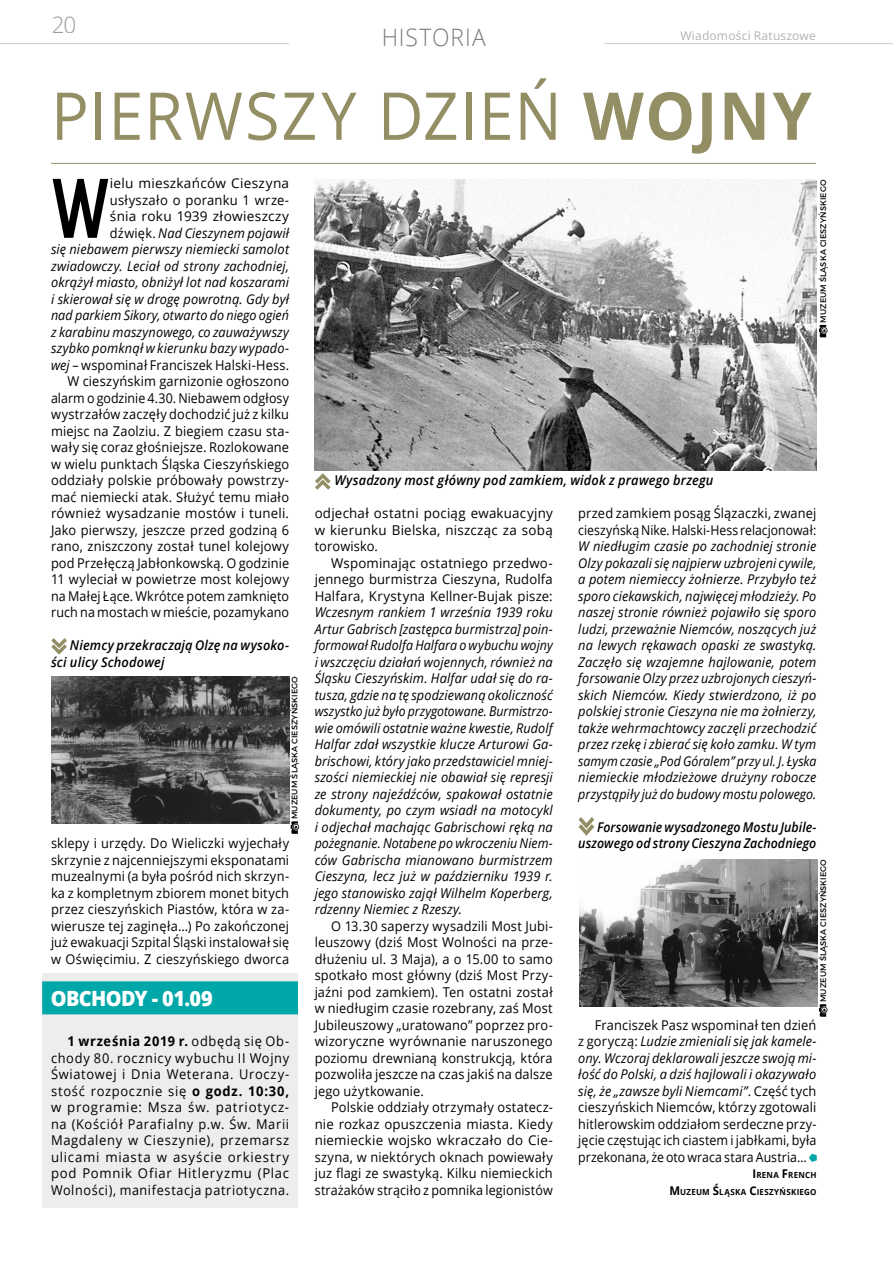
<style>
.page{position:relative;width:893px;height:1263px;background:#fff}
.page>*{position:absolute;margin:0;border:0;box-sizing:border-box;transform-origin:0 0}
.t1{font:84.15px "advent Bd 2";color:#000;scale:.95 1}
.t2{font:66px "Open Sans";letter-spacing:.02em;color:#938e64;scale:.95 1}
.t3{font:300 24px "Open Sans";letter-spacing:.045em;color:#7c7b7b;scale:.95 1}
.t4{font:300 22.5px "Open Sans";color:#9d9d9c}
.t5{font:800 21px "Open Sans";letter-spacing:-.03em;color:#fff;scale:.95 1}
.t6{font:13.5px/16.5px "Open Sans";letter-spacing:.01em;color:#000;text-align:justify;scale:.95 1}
.t7{font:italic 13.5px/16.5px "Open Sans";letter-spacing:.01em;color:#000;text-align:justify;scale:.95 1}
.t8{font:13.5px/16.5px "Open Sans";letter-spacing:.01em;color:#000;text-align:justify}
.t9{font:italic 600 13.5px/16.5px "Open Sans";letter-spacing:.01em;color:#000;scale:.95 1}
.t10{font:italic 600 13.5px/16.5px "Open Sans";letter-spacing:.01em;color:#000;text-align:right;scale:.92 1}
.t11{font:12px "Open Sans";letter-spacing:.015em;color:#b3b2b2}
.t12{font:700 8.4px/16.5px "Open Sans";letter-spacing:.03em;color:#000;text-align:right;scale:.95 1}
.t13{font:8.1px "Montserrat";letter-spacing:.01em;color:#000}
.s1{font-weight:700}
.s2{font-style:italic}
.s3{font-size:12px}
</style>
<div class="page">
<svg style="left:809px;top:1154px;width:8px;height:8px"></svg>
<hr style="left:0;top:43px;width:289px;height:1px;background:#d0d0d0">
<hr style="left:604px;top:43px;width:289px;height:1px;background:#d0d0d0">
<svg style="left:819px;top:325px;width:8px;height:12px"></svg>
<svg style="left:291px;top:821px;width:8px;height:13px"></svg>
<svg style="left:819px;top:1004px;width:8px;height:13px"></svg>
<hr style="left:51px;top:163px;width:765px;height:1px;background:#938e64">
<img style="left:51px;top:676px;width:238px;height:147px">
<img style="left:579px;top:859px;width:238px;height:148px">
<img style="left:315px;top:180px;width:501px;height:290px">
<svg style="left:315px;top:473px;width:16px;height:17px"></svg>
<svg style="left:51px;top:638px;width:16px;height:17px"></svg>
<svg style="left:579px;top:817px;width:15px;height:19px"></svg>
<div style="left:42px;top:973px;width:256px;height:235px;background:#ededed"></div>
<div style="left:42px;top:981px;width:256px;height:33px;background:#00a7a8"></div>
<h3 class="t4" style="left:51px;top:9px;width:27px">20</h3>
<h3 class="t3" style="left:382px;top:21px;width:111px">HISTORIA</h3>
<p class="t11" style="left:680px;top:27px;width:137px">Wiadomości Ratuszowe</p>
<h2 class="t2" style="left:51px;top:71px;width:802px">PIERWSZY DZIEŃ <span class="s1">WOJNY</span></h2>
<p class="t8" style="left:51px;top:175px;width:240px;text-align:right">ielu mieszkańców Cieszyna usłyszało o poranku 1 wrze-<br>śnia roku 1939 złowieszczy<br>dźwięk. <span class="s2">Nad Cieszynem pojawił<br>się niebawem pierwszy niemiecki samolot zwiadowczy. Leciał od strony zachodniej, okrążył miasto, obniżył lot nad koszarami i skierował się w drogę powrotną. Gdy był nad parkiem Sikory, otwarto do niego ogień z karabinu maszynowego, co zauważywszy szybko pomknął w kierunku bazy wypado&shy;wej</span> – wspominał Franciszek Halski-Hess.<br>W cieszyńskim garnizonie ogłoszono alarm o godzinie 4.30. Niebawem odgłosy wystrzałów zaczęły dochodzić już z kilku miejsc na Zaolziu. Z biegiem czasu sta&shy;wały się coraz głośniejsze. Rozlokowane w wielu punktach Śląska Cieszyńskiego oddziały polskie próbowały powstrzy&shy;mać niemiecki atak. Służyć temu miało również wysadzanie mostów i tuneli.<br>Jako pierwszy, jeszcze przed godziną 6 rano, zniszczony został tunel kolejowy pod Przełęczą Jabłonkowską. O godzinie 11 wyleciał w powietrze most kolejowy na Małej Łące. Wkrótce potem zamknięto ruch na mostach w mieście, pozamykano</p>
<h1 class="t1" style="left:51px;top:157px;width:63px">W</h1>
<p class="t9" style="left:51px;top:637px;width:252px;text-indent:19px">Niemcy przekraczają Olzę na wysoko&shy;ści ulicy Schodowej</p>
<p class="t13" style="left:290px;top:819px;width:145px;rotate:-90deg">MUZEUM ŚLĄSKA CIESZYŃSKIEGO</p>
<p class="t6" style="left:51px;top:835px;width:252px">sklepy i urzędy. Do Wieliczki wyjechały skrzynie z najcenniejszymi eksponatami muzealnymi (a była pośród nich skrzyn&shy;ka z kompletnym zbiorem monet bitych przez cieszyńskich Piastów, która w za&shy;wierusze tej zaginęła…) Po zakończonej już ewakuacji Szpital Śląski instalował się w Oświęcimiu. Z cieszyńskiego dworca</p>
<h3 class="t5" style="left:51px;top:983px;width:172px">OBCHODY - 01.09</h3>
<p class="t6" style="left:51px;top:1033px;width:252px;text-indent:16px"><span class="s1">1 września 2019 r.</span> odbędą się Ob&shy;chody 80. rocznicy wybuchu II Wojny Światowej i Dnia Weterana. Uroczy&shy;stość rozpocznie się <span class="s1">o godz. 10:30, </span>w programie: Msza św. patriotycz&shy;na (Kościół Parafialny p.w. Św. Marii Magdaleny w Cieszynie), przemarsz ulicami miasta w asyście orkiestry pod Pomnik Ofiar Hitleryzmu (Plac Wolności), manifestacja patriotyczna.</p>
<p class="t9" style="left:334px;top:472px;width:400px">Wysadzony most główny pod zamkiem, widok z prawego brzegu</p>
<p class="t13" style="left:818px;top:323px;width:145px;rotate:-90deg">MUZEUM ŚLĄSKA CIESZYŃSKIEGO</p>
<p class="t8" style="left:315px;top:505px;width:240px">odjechał ostatni pociąg ewakuacyjny w kierunku Bielska, niszcząc za sobą torowisko.</p>
<p class="t8" style="left:315px;top:554px;width:240px;text-indent:16px">Wspominając ostatniego przedwo&shy;jennego burmistrza Cieszyna, Rudolfa Halfara, Krystyna Kellner-Bujak pisze:</p>
<p class="t7" style="left:315px;top:604px;width:252px">Wczesnym rankiem 1 września 1939 roku Artur Gabrisch [zastępca burmistrza] poin&shy;formował Rudolfa Halfara o wybuchu wojny i wszczęciu działań wojennych, również na Śląsku Cieszyńskim. Halfar udał się do ra&shy;tusza, gdzie na tę spodziewaną okoliczność wszystko już było przygotowane. Burmistrzo&shy;wie omówili ostatnie ważne kwestie, Rudolf Halfar zdał wszystkie klucze Arturowi Ga&shy;brischowi, który jako przedstawiciel mniej&shy;szości niemieckiej nie obawiał się represji ze strony najeźdźców, spakował ostatnie dokumenty, po czym wsiadł na motocykl i odjechał machając Gabrischowi ręką na pożegnanie. Notabene po wkroczeniu Niem&shy;ców Gabrischa mianowano burmistrzem Cieszyna, lecz już w październiku 1939 r. jego stanowisko zajął Wilhelm Koperberg, rdzenny Niemiec z Rzeszy.</p>
<p class="t6" style="left:315px;top:917px;width:252px;text-indent:17px">O 13.30 saperzy wysadzili Most Jubi&shy;leuszowy (dziś Most Wolności na prze&shy;dłużeniu ul. 3 Maja), a o 15.00 to samo spotkało most główny (dziś Most Przy&shy;jaźni pod zamkiem). Ten ostatni został w niedługim czasie rozebrany, zaś Most Jubileuszowy „uratowano” poprzez pro&shy;wizoryczne wyrównanie naruszonego poziomu drewnianą konstrukcją, która pozwoliła jeszcze na czas jakiś na dalsze jego użytkowanie.</p>
<p class="t6" style="left:315px;top:1099px;width:252px;text-indent:17px">Polskie oddziały otrzymały ostatecz&shy;nie rozkaz opuszczenia miasta. Kiedy niemieckie wojsko wkraczało do Cie&shy;szyna, w niektórych oknach powiewały juz flagi ze swastyką. Kilku niemieckich strażaków strąciło z pomnika legionistów</p>
<p class="t6" style="left:578px;top:505px;width:252px">przed zamkiem posąg Ślązaczki, zwanej cieszyńską Nike. Halski-Hess relacjonował:</p>
<p class="t7" style="left:578px;top:538px;width:252px">W niedługim czasie po zachodniej stronie Olzy pokazali się najpierw uzbrojeni cywile, a potem niemieccy żołnierze. Przybyło też sporo ciekawskich, najwięcej młodzieży. Po naszej stronie również pojawiło się sporo ludzi, przeważnie Niemców, noszących już na lewych rękawach opaski ze swastyką.<br>Zaczęło się wzajemne hajlowanie, potem forsowanie Olzy przez uzbrojonych cieszyń&shy;skich Niemców. Kiedy stwierdzono, iż po polskiej stronie Cieszyna nie ma żołnierzy, także wehrmachtowcy zaczęli przechodzić przez rzekę i zbierać się koło zamku. W tym samym czasie „Pod Góralem” przy ul. J. Łyska niemieckie młodzieżowe drużyny robocze przystąpiły już do budowy mostu polowego.</p>
<p class="t10" style="left:578px;top:818px;width:260px">Forsowanie wysadzonego Mostu Jubile&shy;uszowego od strony Cieszyna Zachodniego</p>
<p class="t13" style="left:818px;top:1002px;width:145px;rotate:-90deg">MUZEUM ŚLĄSKA CIESZYŃSKIEGO</p>
<p class="t6" style="left:578px;top:1016px;width:252px;text-indent:17px">Franciszek Pasz wspominał ten dzień z goryczą: <span class="s2">Ludzie zmieniali się jak kamele&shy;ony. Wczoraj deklarowali jeszcze swoją mi&shy;łość do Polski, a dziś hajlowali i okazywało się, że „zawsze byli Niemcami”</span>. Część tych cieszyńskich Niemców, którzy zgotowali hitlerowskim oddziałom serdeczne przy&shy;jęcie częstując ich ciastem i jabłkami, była przekonana, że oto wraca stara Austria…</p>
<p class="t12" style="left:669px;top:1167px;width:156px"><span class="s3">I</span> RENA <span class="s3">F</span>RENCH<br><span class="s3">M</span>UZEUM <span class="s3">Ś</span>LĄSKA <span class="s3">C</span>IESZYŃSKIEGO</p>
</div>
